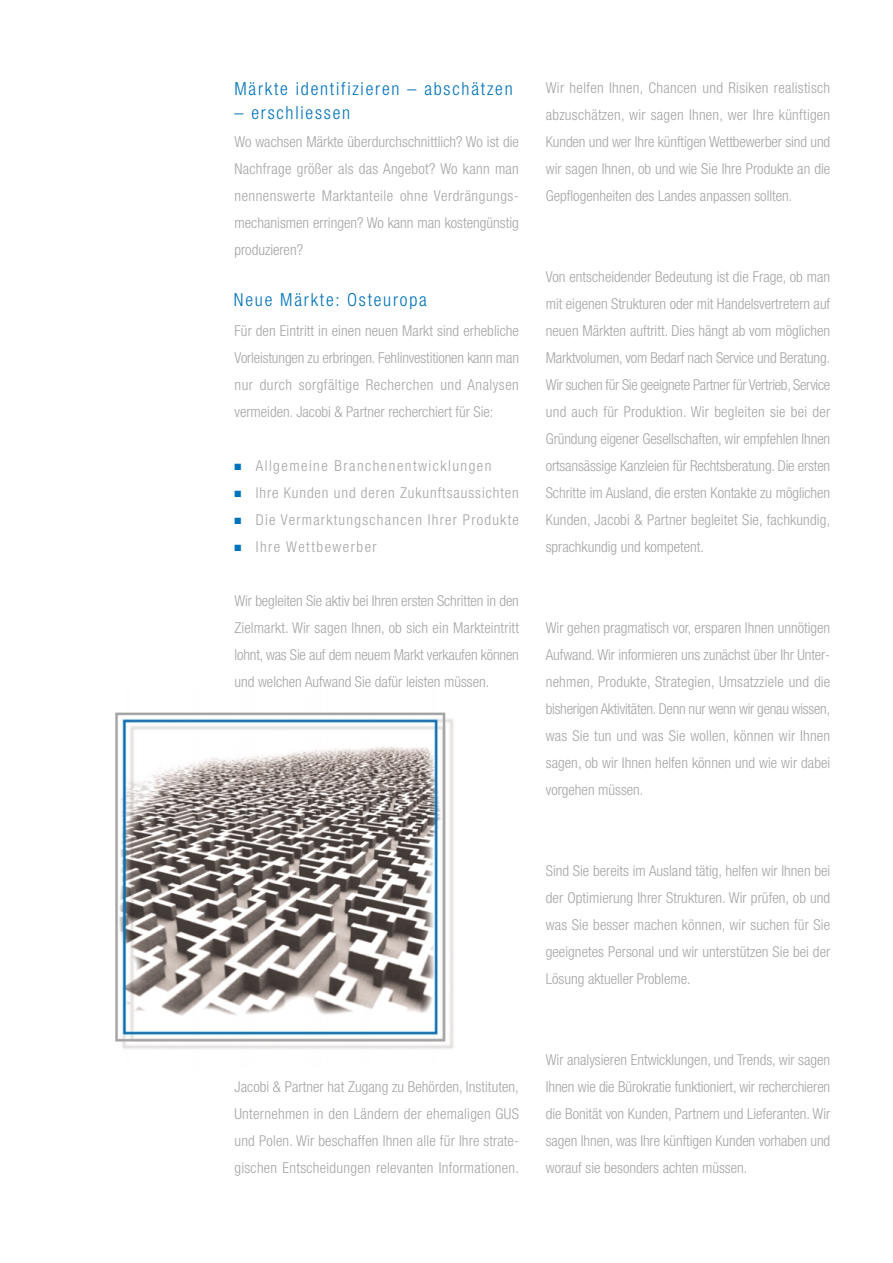
<style>
.page{position:relative;width:893px;height:1263px;background:#fff}
.page>*{position:absolute;margin:0;border:0;box-sizing:border-box;transform-origin:0 0}
.t1{font:300 condensed 18px "Helvetica Neue";letter-spacing:.1em;color:#0073bb}
.t2{font:300 condensed 15px/27px "Helvetica Neue";color:#a5a5a5;text-align:justify}
.t3{font:300 condensed 15px "Helvetica Neue";letter-spacing:.1em;color:#a5a5a5}
.t4{font:300 condensed 15px "Helvetica Neue";letter-spacing:.06em;color:#a5a5a5}
.t5{font:300 condensed 15px "Helvetica Neue";letter-spacing:.085em;color:#a5a5a5}
.s1{color:#0073bb}
</style>
<div class="page">
<img style="left:115px;top:712px;width:339px;height:337px">
<p class="t1" style="left:234px;top:83px;width:280px">Märkte identifizieren – abschätzen</p>
<p class="t1" style="left:234px;top:106px;width:117px">– erschliessen</p>
<p class="t2" style="left:234px;top:129px;width:286px">Wo wachsen Märkte überdurchschnittlich? Wo ist die Nachfrage größer als das Angebot? Wo kann man nennenswerte Marktanteile ohne Verdrängungs&shy;mechanismen erringen? Wo kann man kostengünstig produzieren?</p>
<p class="t1" style="left:234px;top:293px;width:194px">Neue Märkte: Osteuropa</p>
<p class="t2" style="left:234px;top:318px;width:286px">Für den Eintritt in einen neuen Markt sind erhebliche Vorleistungen zu erbringen. Fehlinvestitionen kann man nur durch sorgfältige Recherchen und Analysen vermeiden. Jacobi &amp; Partner recherchiert für Sie:</p>
<p class="t3" style="left:234px;top:460px;width:258px"><span class="s1">■</span> Allgemeine Branchenentwicklungen</p>
<p class="t4" style="left:234px;top:487px;width:286px"><span class="s1">■</span> Ihre Kunden und deren Zukunftsaussichten</p>
<p class="t5" style="left:234px;top:514px;width:286px"><span class="s1">■</span> Die Vermarktungschancen Ihrer Produkte</p>
<p class="t3" style="left:234px;top:541px;width:144px"><span class="s1">■</span> Ihre Wettbewerber</p>
<p class="t2" style="left:234px;top:588px;width:286px">Wir begleiten Sie aktiv bei Ihren ersten Schritten in den Zielmarkt. Wir sagen Ihnen, ob sich ein Markteintritt lohnt, was Sie auf dem neuem Markt verkaufen können und welchen Aufwand Sie dafür leisten müssen.</p>
<p class="t2" style="left:545px;top:75px;width:286px">Wir helfen Ihnen, Chancen und Risiken realistisch abzuschätzen, wir sagen Ihnen, wer Ihre künftigen Kunden und wer Ihre künftigen Wettbewerber sind und wir sagen Ihnen, ob und wie Sie Ihre Produkte an die Gepflogenheiten des Landes anpassen sollten.</p>
<p class="t2" style="left:545px;top:264px;width:286px">Von entscheidender Bedeutung ist die Frage, ob man mit eigenen Strukturen oder mit Handelsvertretern auf neuen Märkten auftritt. Dies hängt ab vom möglichen Marktvolumen, vom Bedarf nach Service und Beratung.<br>Wir suchen für Sie geeignete Partner für Vertrieb, Service und auch für Produktion. Wir begleiten sie bei der Gründung eigener Gesellschaften, wir empfehlen Ihnen ortsansässige Kanzleien für Rechtsberatung. Die ersten Schritte im Ausland, die ersten Kontakte zu möglichen Kunden, Jacobi &amp; Partner begleitet Sie, fachkundig, sprachkundig und kompetent.</p>
<p class="t2" style="left:545px;top:615px;width:286px">Wir gehen pragmatisch vor, ersparen Ihnen unnötigen Aufwand. Wir informieren uns zunächst über Ihr Unter&shy;nehmen, Produkte, Strategien, Umsatzziele und die bisherigen Aktivitäten. Denn nur wenn wir genau wissen, was Sie tun und was Sie wollen, können wir Ihnen sagen, ob wir Ihnen helfen können und wie wir dabei vorgehen müssen.</p>
<p class="t2" style="left:546px;top:858px;width:286px">Sind Sie bereits im Ausland tätig, helfen wir Ihnen bei der Optimierung Ihrer Strukturen. Wir prüfen, ob und was Sie besser machen können, wir suchen für Sie geeignetes Personal und wir unterstützen Sie bei der Lösung aktueller Probleme.</p>
<p class="t2" style="left:234px;top:1074px;width:286px">Jacobi &amp; Partner hat Zugang zu Behörden, Instituten, Unternehmen in den Ländern der ehemaligen GUS und Polen. Wir beschaffen Ihnen alle für Ihre strate&shy;gischen Entscheidungen relevanten Informationen.</p>
<p class="t2" style="left:546px;top:1047px;width:286px">Wir analysieren Entwicklungen, und Trends, wir sagen Ihnen wie die Bürokratie funktioniert, wir recherchieren die Bonität von Kunden, Partnern und Lieferanten. Wir sagen Ihnen, was Ihre künftigen Kunden vorhaben und worauf sie besonders achten müssen.</p>
</div>
